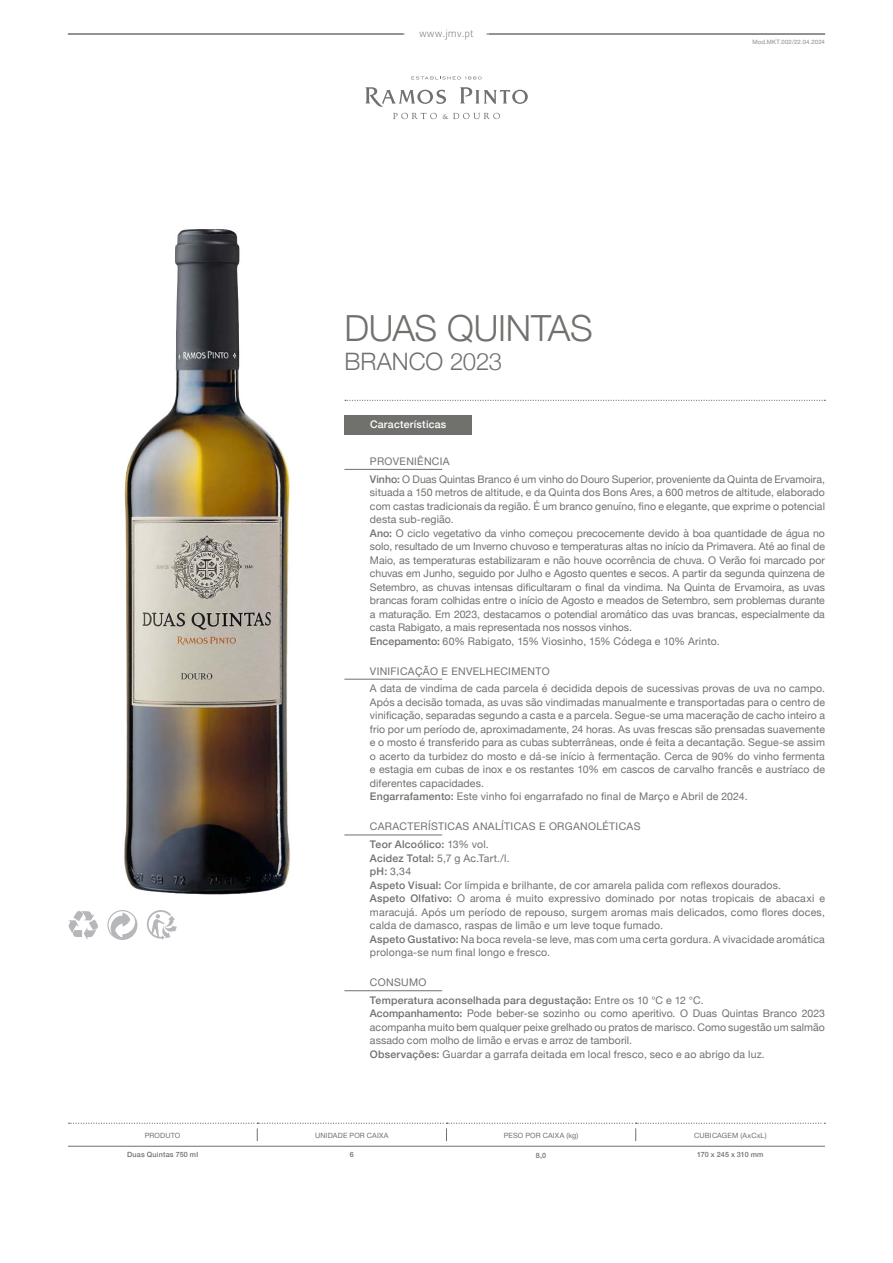
<style>
.page{position:relative;width:893px;height:1263px;background:#fff}
.page>*{position:absolute;margin:0;border:0;box-sizing:border-box;transform-origin:0 0}
.PS___Titulos___Produto___Nome{font:300 36px "Helvetica Neue";letter-spacing:-.01em;color:#70706d}
.PS___Titulos___Produto_Nome___SubDesigna{font:300 24px "Helvetica Neue";letter-spacing:-.005em;color:#70706d}
.PS___Texto_Geral__Ident__6_mm{font:10.5px/13.5px "Helvetica Neue";letter-spacing:.015em;color:#70706d;text-align:justify}
.PS___Titulos___Regua__Entrada__65_mm___I{font:10.5px "Helvetica Neue";letter-spacing:.03em;color:#70706d}
.PS___Texto_Geral__Ident__6_mm-2{font:500 10.5px "Helvetica Neue";letter-spacing:.02em;color:#70706d}
.PS___Titulos___Caixas_Cinza{font:500 10.5px "Helvetica Neue";letter-spacing:.025em;color:#fff}
.t1{font:10.5px "Leitura Sans Grot 1";color:#70706d}
.PS___Tabelas___First_Row{font:7.2px "Helvetica Neue";letter-spacing:.025em;color:#70706d}
.PS___Tabelas___Texto_Geral{font:500 7.2px "Helvetica Neue";letter-spacing:.025em;color:#70706d}
.PS___Tabelas___First_Row_SmallCaps{font:7.2px "Helvetica Neue";letter-spacing:.02em;color:#70706d}
.PS___Tabelas___Notas{font:6px "Helvetica Neue";letter-spacing:.025em;color:#8d8a89}
.s1{font-weight:500}
.s2{font-weight:400}
</style>
<div class="page">
<svg style="left:345px;top:400px;width:480px;height:1px"></svg>
<img style="left:124px;top:229px;width:166px;height:666px">
<svg style="left:107px;top:910px;width:30px;height:30px"></svg>
<svg style="left:68px;top:911px;width:30px;height:29px"></svg>
<svg style="left:147px;top:910px;width:30px;height:30px"></svg>
<hr style="left:68px;top:1146px;width:189px;height:1px;background:#70706d">
<hr style="left:257px;top:1146px;width:189px;height:1px;background:#70706d">
<hr style="left:446px;top:1146px;width:190px;height:1px;background:#70706d">
<hr style="left:636px;top:1146px;width:189px;height:1px;background:#70706d">
<svg style="left:69px;top:1123px;width:756px;height:18px"></svg>
<hr style="left:344px;top:469px;width:98px;height:1px;background:#70706d">
<hr style="left:344px;top:679px;width:98px;height:1px;background:#70706d">
<hr style="left:344px;top:835px;width:98px;height:1px;background:#70706d">
<hr style="left:344px;top:990px;width:98px;height:1px;background:#70706d">
<div style="left:344px;top:416px;width:128px;height:19px;background:#70706d"></div>
<hr style="left:68px;top:34px;width:336px;height:1px;background:#70706d">
<hr style="left:487px;top:34px;width:338px;height:1px;background:#70706d">
<svg style="left:460px;top:87px;width:68px;height:17px"></svg>
<svg style="left:365px;top:87px;width:81px;height:20px"></svg>
<svg style="left:411px;top:76px;width:71px;height:3px"></svg>
<svg style="left:393px;top:113px;width:107px;height:6px"></svg>
<p class="t1" style="left:419px;top:27px;width:56px">www.jmv.pt</p>
<p class="PS___Titulos___Produto___Nome" style="left:344px;top:299px;width:250px">DUAS QUINTAS</p>
<p class="PS___Titulos___Produto_Nome___SubDesigna" style="left:344px;top:342px;width:159px">BRANCO 2023</p>
<p class="PS___Tabelas___Notas" style="left:752px;top:38px;width:74px">Mod.MKT.002/22.04.2024</p>
<p class="PS___Titulos___Caixas_Cinza" style="left:370px;top:416px;width:78px">Características</p>
<p class="PS___Titulos___Regua__Entrada__65_mm___I" style="left:370px;top:453px;width:81px">Proveniência</p>
<p class="PS___Texto_Geral__Ident__6_mm" style="left:370px;top:473px;width:457px"><span class="s1">Vinho:</span> O Duas Quintas Branco é um vinho do Douro Superior, proveniente da Quinta de Ervamoira, situada a 150 metros de altitude, e da Quinta dos Bons Ares, a 600 metros de altitude, elaborado com castas tradicionais da região. É um branco genuíno, fino e elegante, que exprime o potencial desta sub-região.</p>
<p class="PS___Texto_Geral__Ident__6_mm" style="left:370px;top:527px;width:457px"><span class="s1">Ano:</span> O ciclo vegetativo da vinho começou precocemente devido à boa quantidade de água no solo, resultado de um Inverno chuvoso e temperaturas altas no início da Primavera. Até ao final de Maio, as temperaturas estabilizaram e não houve ocorrência de chuva. O Verão foi marcado por chuvas em Junho, seguido por Julho e Agosto quentes e secos. A partir da segunda quinzena de Setembro, as chuvas intensas dificultaram o final da vindima. Na Quinta de Ervamoira, as uvas brancas foram colhidas entre o início de Agosto e meados de Setembro, sem problemas durante a maturação. Em 2023, destacamos o potendial aromático das uvas brancas, especialmente da casta Rabigato, a mais representada nos nossos vinhos.</p>
<p class="PS___Texto_Geral__Ident__6_mm" style="left:370px;top:635px;width:351px"><span class="s1">Encepamento:</span> 60% Rabigato, 15% Viosinho, 15% Códega e 10% Arinto.</p>
<p class="PS___Titulos___Regua__Entrada__65_mm___I" style="left:370px;top:663px;width:181px">Vinificação e Envelhecim ento</p>
<p class="PS___Texto_Geral__Ident__6_mm" style="left:370px;top:682px;width:457px">A data de vindima de cada parcela é decidida depois de sucessivas provas de uva no campo.<br>Após a decisão tomada, as uvas são vindimadas manualmente e transportadas para o centro de vinificação, separadas segundo a casta e a parcela. Segue-se uma maceração de cacho inteiro a frio por um período de, aproximadamente, 24 horas. As uvas frescas são prensadas suavemente e o mosto é transferido para as cubas subterrâneas, onde é feita a decantação. Segue-se assim o acerto da turbidez do mosto e dá-se início à fermentação. Cerca de 90% do vinho fermenta e estagia em cubas de inox e os restantes 10% em cascos de carvalho francês e austríaco de diferentes capacidades.</p>
<p class="PS___Texto_Geral__Ident__6_mm" style="left:370px;top:790px;width:379px"><span class="s1">Engarrafamento:</span> Este vinho foi engarrafado no final de Março e Abril de 2024.</p>
<p class="PS___Titulos___Regua__Entrada__65_mm___I" style="left:370px;top:819px;width:272px">Características Analíticas e Organoléticas</p>
<p class="PS___Texto_Geral__Ident__6_mm-2" style="left:370px;top:836px;width:120px">Teor Alcoólico: <span class="s2">13% vol.</span></p>
<p class="PS___Texto_Geral__Ident__6_mm" style="left:370px;top:852px;width:141px"><span class="s1">Acidez Total:</span> 5,7 g Ac.Tart./l.</p>
<p class="PS___Texto_Geral__Ident__6_mm" style="left:370px;top:865px;width:43px"><span class="s1">pH:</span> 3,34</p>
<p class="PS___Texto_Geral__Ident__6_mm" style="left:370px;top:879px;width:413px"><span class="s1">Aspeto Visual:</span> Cor límpida e brilhante, de cor amarela palida com reflexos dourados.</p>
<p class="PS___Texto_Geral__Ident__6_mm" style="left:370px;top:892px;width:456px"><span class="s1">Aspeto Olfativo:</span> O aroma é muito expressivo dominado por notas tropicais de abacaxi e maracujá. Após um período de repouso, surgem aromas mais delicados, como flores doces, calda de damasco, raspas de limão e um leve toque fumado.</p>
<p class="PS___Texto_Geral__Ident__6_mm" style="left:370px;top:933px;width:456px"><span class="s1">Aspeto Gustativo:</span> Na boca revela-se leve, mas com uma certa gordura. A vivacidade aromática prolonga-se num final longo e fresco.</p>
<p class="PS___Titulos___Regua__Entrada__65_mm___I" style="left:370px;top:975px;width:58px">Consumo</p>
<p class="PS___Texto_Geral__Ident__6_mm-2" style="left:370px;top:992px;width:335px">Temperatura aconselhada para degustação: <span class="s2">Entre os 10 °C e 12 °C.</span></p>
<p class="PS___Texto_Geral__Ident__6_mm" style="left:370px;top:1007px;width:456px"><span class="s1">Acompanhamento:</span> Pode beber-se sozinho ou como aperitivo. O Duas Quintas Branco 2023 acompanha muito bem qualquer peixe grelhado ou pratos de marisco. Como sugestão um salmão assado com molho de limão e ervas e arroz de tamboril.</p>
<p class="PS___Texto_Geral__Ident__6_mm" style="left:370px;top:1048px;width:396px"><span class="s1">Observações:</span> Guardar a garrafa deitada em local fresco, seco e ao abrigo da luz.</p>
<p class="PS___Tabelas___First_Row" style="left:145px;top:1130px;width:37px">Produto</p>
<p class="PS___Tabelas___First_Row" style="left:315px;top:1130px;width:75px">Unidade por Caixa</p>
<p class="PS___Tabelas___First_Row" style="left:504px;top:1130px;width:76px">Peso por Caixa (kg)</p>
<p class="PS___Tabelas___First_Row_SmallCaps" style="left:694px;top:1130px;width:74px">CUBI CAGEM (AxCxL)</p>
<p class="PS___Tabelas___Texto_Geral" style="left:127px;top:1149px;width:72px">Duas Quintas 750 ml</p>
<p class="PS___Tabelas___Texto_Geral" style="left:350px;top:1149px;width:6px">6</p>
<p class="PS___Tabelas___Texto_Geral" style="left:536px;top:1149px;width:12px">8,0</p>
<p class="PS___Tabelas___Texto_Geral" style="left:697px;top:1149px;width:68px">170 x 245 x 310 mm</p>
</div>
